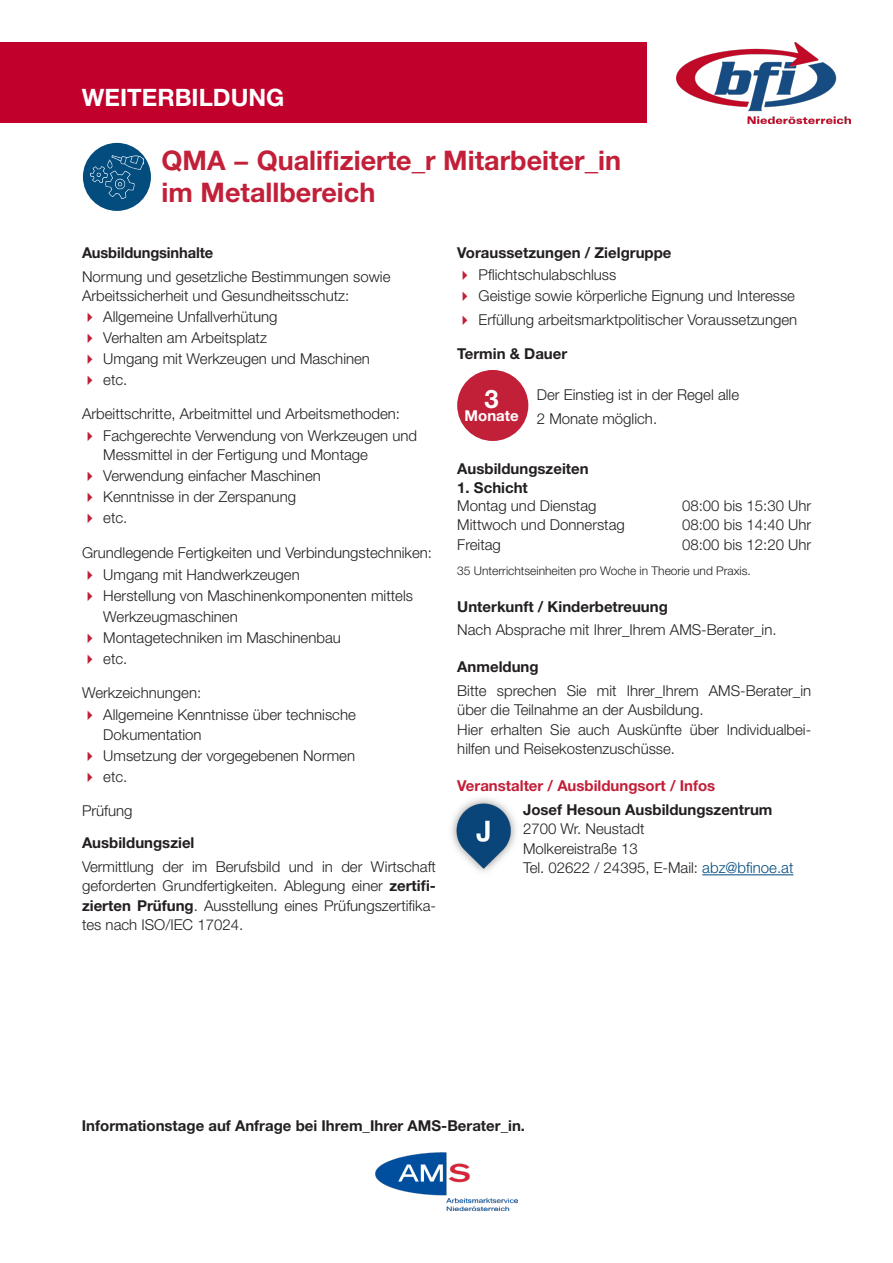
<style>
.page{position:relative;width:893px;height:1263px;background:#fff}
.page>*{position:absolute;margin:0;border:0;box-sizing:border-box;transform-origin:0 0}
.t1{font:700 27px/32.4px "Helvetica Neue LT Std";color:#c21f39}
.t2{font:700 25.5px "Helvetica Neue LT Std";color:#fff}
.t3{font:700 24px "Helvetica Neue LT Std";color:#fff}
.t4{font:300 15px/19.5px "Helvetica Neue LT Std";color:#231f20}
.t5{font:700 15px "Helvetica Neue LT Std";color:#231f20}
.t6{font:700 15px "Helvetica Neue LT Std";color:#c21f39}
.t7{font:700 15px "Helvetica Neue LT Std";color:#fff}
.t8{font:300 12px "Helvetica Neue LT Std";color:#231f20}
.s1{font-weight:700}
.s2{color:#024c7e}
</style>
<div class="page">
<img style="left:375px;top:1152px;width:143px;height:59px">
<img style="left:677px;top:43px;width:173px;height:80px">
<div style="left:0;top:43px;width:647px;height:80px;background:#c1002c"></div>
<hr style="left:702px;top:874px;width:91px;height:1px;background:#024c7e">
<div style="left:457px;top:370px;width:71px;height:71px;background:#c21f39;border-radius:50%"></div>
<img style="left:451px;top:798px;width:65px;height:74px">
<div style="left:83px;top:143px;width:68px;height:68px;background:#024c7e;border-radius:50%"></div>
<img style="left:90px;top:156px;width:54px;height:42px">
<h3 class="t3" style="left:82px;top:83px;width:204px">WEITERBILDUNG</h3>
<h1 class="t1" style="left:162px;top:143px;width:461px">QMA − Qualifizierte_r Mitarbeiter_in im Metallbereich</h1>
<p class="t5" style="left:82px;top:244px;width:133px">Ausbildungsinhalte</p>
<p class="t4" style="left:82px;top:267px;width:310px">Normung und gesetzliche Bestimmungen sowie</p>
<p class="t4" style="left:82px;top:286px;width:269px">Arbeitssicherheit und Gesundheitsschutz:</p>
<p class="t4" style="left:103px;top:306px;width:176px">Allgemeine Unfallverhütung</p>
<p class="t4" style="left:103px;top:327px;width:165px">Verhalten am Arbeitsplatz</p>
<p class="t4" style="left:103px;top:348px;width:268px">Umgang mit Werkzeugen und Maschinen</p>
<p class="t4" style="left:103px;top:369px;width:26px">etc.</p>
<p class="t4" style="left:103px;top:403px;width:315px;line-height:21.8px;text-indent:-21px">Arbeittschritte, Arbeitmittel und Arbeitsmethoden:<br>Fachgerechte Verwendung von Werkzeugen und</p>
<p class="t4" style="left:103px;top:444px;width:266px;line-height:21px">Messmittel in der Fertigung und Montage<br>Verwendung einfacher Maschinen<br>Kenntnisse in der Zerspanung<br>etc.</p>
<p class="t4" style="left:103px;top:542px;width:330px;line-height:21.1px;text-indent:-21px">Grundlegende Fertigkeiten und Verbindungstechniken:<br>Umgang mit Handwerkzeugen<br>Herstellung von Maschinenkomponenten mittels<br>Werkzeugmaschinen<br>Montagetechniken im Maschinenbau<br>etc.</p>
<p class="t4" style="left:103px;top:682px;width:254px;line-height:21.8px;text-indent:-21px">Werkzeichnungen:<br>Allgemeine Kenntnisse über technische</p>
<p class="t4" style="left:103px;top:723px;width:253px;line-height:21px">Dokumentation<br>Umsetzung der vorgegebenen Normen etc.</p>
<p class="t4" style="left:82px;top:801px;width:52px">Prüfung</p>
<p class="t5" style="left:82px;top:834px;width:114px">Ausbildungsziel</p>
<p class="t4" style="left:82px;top:856px;width:355px;text-align:justify">Vermittlung der im Berufsbild und in der Wirtschaft geforderten Grundfertigkeiten. Ablegung einer <span class="s1">zertifi&shy;zierten Prüfung</span>. Ausstellung eines Prüfungszertifika&shy;tes nach ISO/IEC 17024.</p>
<p class="t5" style="left:457px;top:244px;width:216px">Voraussetzungen / Zielgruppe</p>
<p class="t4" style="left:479px;top:264px;width:318px;line-height:21px">Pflichtschulabschluss<br>Geistige sowie körperliche Eignung und Interesse</p>
<p class="t4" style="left:479px;top:310px;width:320px">Erfüllung arbeitsmarktpolitischer Voraussetzungen</p>
<p class="t5" style="left:457px;top:345px;width:111px">Termin &amp; Dauer</p>
<p class="t4" style="left:537px;top:382px;width:204px;line-height:24px">Der Einstieg ist in der Regel alle<br>2 Monate möglich.</p>
<p class="t5" style="left:457px;top:459px;width:133px">Ausbildungszeiten</p>
<p class="t5" style="left:457px;top:479px;width:72px">1. Schicht</p>
<p class="t4" style="left:457px;top:496px;width:141px">Montag und Dienstag</p>
<p class="t4" style="left:682px;top:496px;width:131px">08:00 bis 15:30 Uhr</p>
<p class="t4" style="left:457px;top:515px;width:169px">Mittwoch und Donnerstag</p>
<p class="t4" style="left:682px;top:515px;width:131px">08:00 bis 14:40 Uhr</p>
<p class="t4" style="left:457px;top:535px;width:45px">Freitag</p>
<p class="t4" style="left:682px;top:535px;width:131px">08:00 bis 12:20 Uhr</p>
<p class="t8" style="left:457px;top:563px;width:295px">35 Unterrichtseinheiten pro Woche in Theorie und Praxis.</p>
<p class="t5" style="left:457px;top:597px;width:212px">Unterkunft / Kinderbetreuung</p>
<p class="t4" style="left:457px;top:620px;width:321px">Nach Absprache mit Ihrer_Ihrem AMS-Berater_in.</p>
<p class="t5" style="left:457px;top:657px;width:83px">Anmeldung</p>
<p class="t4" style="left:457px;top:680px;width:355px">Bitte sprechen Sie mit Ihrer_Ihrem AMS-Berater_in über die Teilnahme an der Ausbildung.<br>Hier erhalten Sie auch Auskünfte über Individualbei&shy;hilfen und Reisekostenzuschüsse.</p>
<p class="t6" style="left:457px;top:776px;width:260px">Veranstalter / Ausbildungsort / Infos</p>
<p class="t5" style="left:523px;top:800px;width:251px">Josef Hesoun Ausbildungszentrum</p>
<p class="t4" style="left:523px;top:819px;width:272px">2700 Wr. Neustadt<br>Molkereistraße 13<br>Tel. 02622 / 24395, E-Mail: <span class="s2">abz@bfinoe.at</span></p>
<h2 class="t2" style="left:485px;top:383px;width:16px">3</h2>
<p class="t7" style="left:465px;top:407px;width:56px">Monate</p>
<p class="t5" style="left:82px;top:1116px;width:445px">Informationstage auf Anfrage bei Ihrem_Ihrer AMS-Berater_in.</p>
</div>
